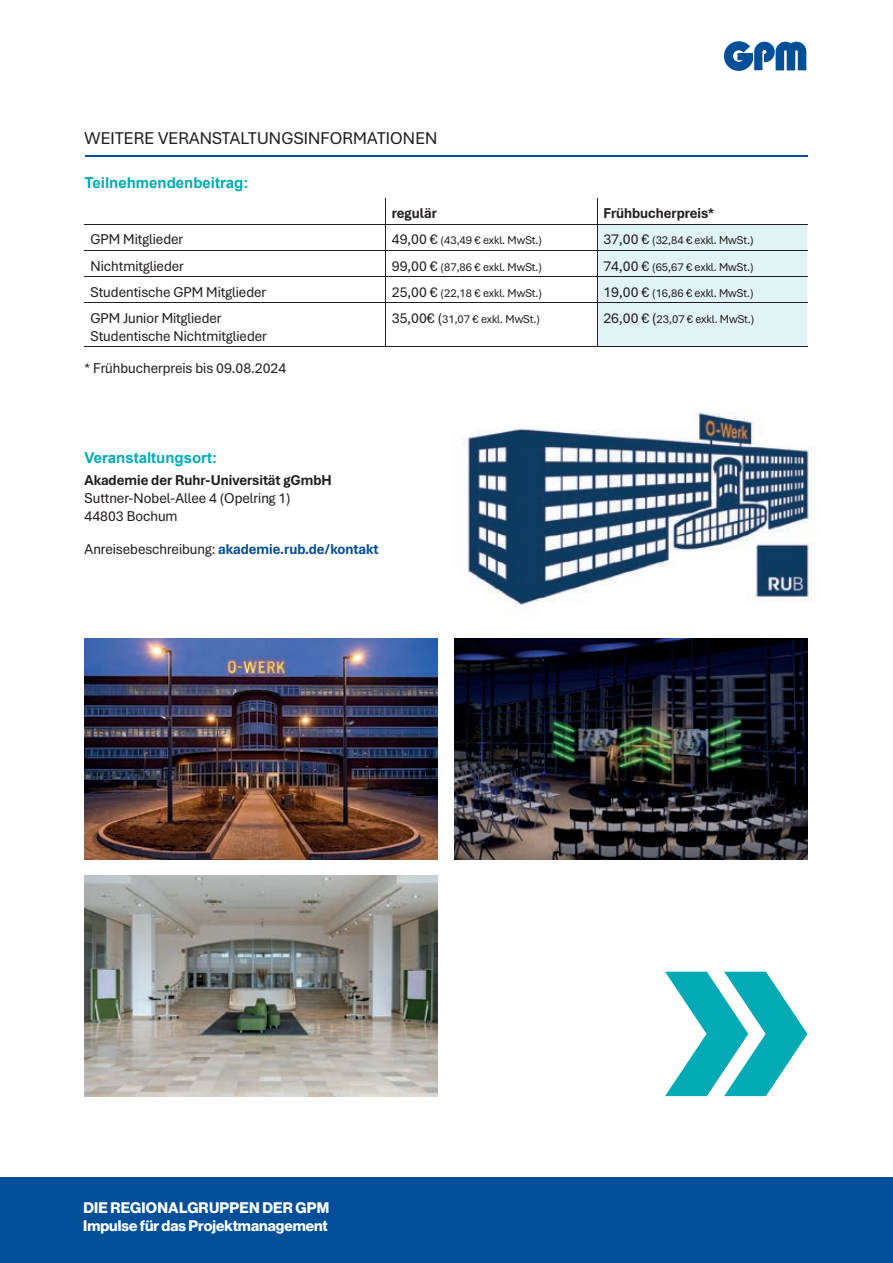
<style>
.page{position:relative;width:893px;height:1263px;background:#fff}
.page>*{position:absolute;margin:0;border:0;box-sizing:border-box;transform-origin:0 0}
.t1{font:18px "Aptos Display";letter-spacing:.01em;color:#231f20}
.t2{font:15px/18px "Aptos Display";color:#231f20}
.t3{font:700 15px "Aptos Display";color:#231f20}
.t4{font:15px/18px "N Haas Grotesk DS Pro 75 Bd";color:#fff}
.t5{font:700 15px "Aptos Display";color:#014e99}
.t6{font:700 15px "Arial";color:#00aab5}
.t7{font:12px "Aptos Display";color:#231f20}
.s1{font-size:15px}
.s2{font-weight:400;color:#231f20}
</style>
<div class="page">
<div style="left:0;top:1178px;width:893px;height:85px;background:#014e99"></div>
<svg style="left:724px;top:41px;width:82px;height:30px"></svg>
<hr style="left:85px;top:155px;width:722px;height:1px;background:#014e99">
<hr style="left:386px;top:346px;width:211px;height:1px;background:#231f20">
<hr style="left:85px;top:224px;width:301px;height:1px;background:#231f20">
<hr style="left:386px;top:224px;width:211px;height:1px;background:#231f20">
<hr style="left:85px;top:250px;width:301px;height:1px;background:#231f20">
<hr style="left:386px;top:250px;width:211px;height:1px;background:#231f20">
<hr style="left:85px;top:276px;width:301px;height:1px;background:#231f20">
<hr style="left:386px;top:276px;width:211px;height:1px;background:#231f20">
<svg style="left:597px;top:198px;width:210px;height:149px"></svg>
<hr style="left:85px;top:302px;width:301px;height:1px;background:#231f20">
<hr style="left:386px;top:302px;width:211px;height:1px;background:#231f20">
<hr style="left:386px;top:303px;width:1px;height:43px;background:#231f20">
<hr style="left:597px;top:302px;width:210px;height:1px;background:#231f20">
<hr style="left:597px;top:303px;width:1px;height:43px;background:#231f20">
<hr style="left:85px;top:346px;width:301px;height:1px;background:#231f20">
<img style="left:85px;top:639px;width:353px;height:220px">
<img style="left:85px;top:876px;width:353px;height:220px">
<img style="left:454px;top:639px;width:353px;height:220px">
<img style="left:462px;top:411px;width:353px;height:200px">
<svg style="left:665px;top:972px;width:142px;height:124px"></svg>
<h1 class="t1" style="left:85px;top:126px;width:354px">WEITERE VERANSTALTUNGSINFORMATIONEN</h1>
<p class="t6" style="left:85px;top:173px;width:165px">Teilnehmendenbeitrag:</p>
<p class="t3" style="left:392px;top:203px;width:46px">regulär</p>
<p class="t3" style="left:603px;top:203px;width:112px">Frühbucherpreis*</p>
<p class="t2" style="left:91px;top:230px;width:94px">GPM Mitglieder</p>
<p class="t7" style="left:392px;top:232px;width:152px"><span class="s1">49,00 €</span> (43,49 € exkl. MwSt.)</p>
<p class="t7" style="left:603px;top:232px;width:152px"><span class="s1">37,00 €</span> (32,84 € exkl. MwSt.)</p>
<p class="t2" style="left:91px;top:256px;width:95px">Nichtmitglieder</p>
<p class="t7" style="left:392px;top:258px;width:152px"><span class="s1">99,00 €</span> (87,86 € exkl. MwSt.)</p>
<p class="t7" style="left:603px;top:258px;width:152px"><span class="s1">74,00 €</span> (65,67 € exkl. MwSt.)</p>
<p class="t2" style="left:91px;top:282px;width:177px">Studentische GPM Mitglieder</p>
<p class="t7" style="left:392px;top:284px;width:152px"><span class="s1">25,00 €</span> (22,18 € exkl. MwSt.)</p>
<p class="t7" style="left:603px;top:284px;width:152px"><span class="s1">19,00 €</span> (16,86 € exkl. MwSt.)</p>
<p class="t2" style="left:91px;top:308px;width:178px">GPM Junior Mitglieder<br>Studentische Nichtmitglieder</p>
<p class="t7" style="left:392px;top:311px;width:150px"><span class="s1">35,00€ (</span>31,07 € exkl. MwSt.)</p>
<p class="t7" style="left:603px;top:311px;width:152px"><span class="s1">26,00 € (</span>23,07 € exkl. MwSt.)</p>
<p class="t2" style="left:85px;top:359px;width:203px">* Frühbucherpreis bis 09.08.2024</p>
<p class="t6" style="left:85px;top:448px;width:134px">Veranstaltungsort:</p>
<p class="t3" style="left:85px;top:470px;width:249px">Akademie der Ruhr-Universität gGmbH</p>
<p class="t2" style="left:85px;top:489px;width:208px">Suttner-Nobel-Allee 4 (Opelring 1)<br>44803 Bochum</p>
<p class="t5" style="left:85px;top:538px;width:296px"><span class="s2">Anreisebeschreibung:</span> akademie.rub.de/kontakt</p>
<p class="t4" style="left:83px;top:1199px;width:248px">DIE REGIONALGRUPPEN DER GPM<br>Impulse für das Projektmanagement</p>
</div>
